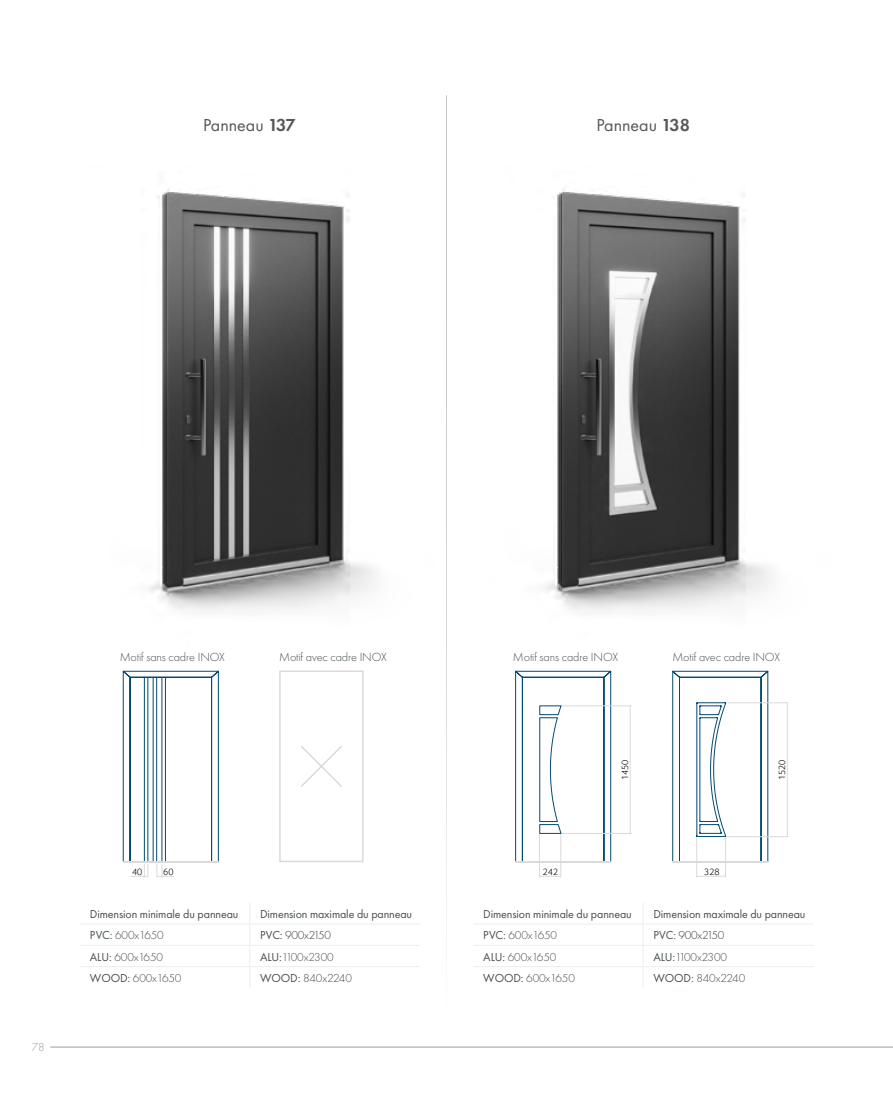
<style>
.page{position:relative;width:893px;height:1106px;background:#fff}
.page>*{position:absolute;margin:0;border:0;box-sizing:border-box;transform-origin:0 0}
.t1{font:18px "Futura PT";color:#575756}
.t2{font:300 12.3px "Futura PT";letter-spacing:-.01em;color:#474f53}
.t3{font:300 12px "Futura PT";letter-spacing:-.01em;color:#474f53}
.t4{font:12px "Futura PT";letter-spacing:-.01em;color:#474f53}
.t5{font:300 12px "Futura PT";letter-spacing:-.02em;color:#3c3c3b}
.t6{font:300 12px "Futura PT";color:#9d9d9c}
.t7{font:300 9.45px "Foco";color:#000}
.s1{font-weight:600}
.s2{font-weight:400}
.s3{font-weight:400;color:#474f53}
</style>
<div class="page">
<hr style="left:50px;top:1046px;width:843px;height:1px;background:#9d9d9c">
<img style="left:149px;top:188px;width:227px;height:423px">
<img style="left:545px;top:188px;width:226px;height:423px">
<hr style="left:446px;top:95px;width:1px;height:921px;background:#c6c6c6">
<hr style="left:80px;top:923px;width:170px;height:1px;background:#ededed">
<hr style="left:250px;top:923px;width:170px;height:1px;background:#ededed">
<hr style="left:80px;top:945px;width:170px;height:1px;background:#ededed">
<hr style="left:250px;top:945px;width:170px;height:1px;background:#ededed">
<hr style="left:80px;top:966px;width:170px;height:1px;background:#ededed">
<hr style="left:250px;top:966px;width:170px;height:1px;background:#ededed">
<svg style="left:249px;top:903px;width:1px;height:84px"></svg>
<hr style="left:473px;top:923px;width:170px;height:1px;background:#ededed">
<hr style="left:643px;top:923px;width:170px;height:1px;background:#ededed">
<hr style="left:473px;top:945px;width:170px;height:1px;background:#ededed">
<hr style="left:643px;top:945px;width:170px;height:1px;background:#ededed">
<hr style="left:473px;top:966px;width:170px;height:1px;background:#ededed">
<hr style="left:643px;top:966px;width:170px;height:1px;background:#ededed">
<svg style="left:643px;top:903px;width:1px;height:84px"></svg>
<svg style="left:122px;top:670px;width:97px;height:207px"></svg>
<hr style="left:162px;top:677px;width:1px;height:184px;background:#034b70">
<hr style="left:165px;top:677px;width:1px;height:184px;background:#034b70">
<hr style="left:144px;top:677px;width:1px;height:184px;background:#034b70">
<hr style="left:148px;top:677px;width:1px;height:184px;background:#034b70">
<hr style="left:153px;top:677px;width:1px;height:184px;background:#034b70">
<hr style="left:156px;top:677px;width:1px;height:184px;background:#034b70">
<hr style="left:725px;top:837px;width:1px;height:40px;background:#dadada">
<hr style="left:696px;top:837px;width:1px;height:40px;background:#dadada">
<svg style="left:697px;top:876px;width:28px;height:1px"></svg>
<hr style="left:787px;top:703px;width:1px;height:133px;background:#dadada">
<hr style="left:727px;top:836px;width:61px;height:1px;background:#dadada">
<hr style="left:727px;top:702px;width:61px;height:1px;background:#dadada">
<svg style="left:672px;top:670px;width:97px;height:192px"></svg>
<hr style="left:560px;top:834px;width:1px;height:43px;background:#dadada">
<hr style="left:539px;top:834px;width:1px;height:43px;background:#dadada">
<svg style="left:540px;top:876px;width:20px;height:1px"></svg>
<hr style="left:630px;top:706px;width:1px;height:126px;background:#dadada">
<hr style="left:562px;top:833px;width:69px;height:1px;background:#dadada">
<hr style="left:562px;top:705px;width:69px;height:1px;background:#dadada">
<svg style="left:515px;top:670px;width:97px;height:192px"></svg>
<hr style="left:123px;top:861px;width:95px;height:1px;background:#dadada">
<div style="left:279px;top:670px;width:85px;height:192px;border:2px solid #dadada"></div>
<svg style="left:301px;top:746px;width:41px;height:41px"></svg>
<h1 class="t1" style="left:203px;top:114px;width:94px">Panneau <span class="s1">137</span></h1>
<h1 class="t1" style="left:596px;top:114px;width:95px">Panneau <span class="s1">138</span></h1>
<p class="t6" style="left:32px;top:1040px;width:15px">78</p>
<p class="t2" style="left:120px;top:649px;width:107px">Motif sans cadre INOX</p>
<p class="t2" style="left:279px;top:649px;width:109px">Motif avec cadre INOX</p>
<p class="t2" style="left:513px;top:649px;width:107px">Motif sans cadre INOX</p>
<p class="t2" style="left:672px;top:649px;width:109px">Motif avec cadre INOX</p>
<p class="t7" style="left:619px;top:780px;width:22px;rotate:-90deg">1450</p>
<p class="t7" style="left:132px;top:865px;width:12px">40</p>
<p class="t7" style="left:163px;top:865px;width:12px">60</p>
<p class="t7" style="left:704px;top:865px;width:17px">328</p>
<p class="t7" style="left:543px;top:865px;width:17px">242</p>
<p class="t7" style="left:776px;top:780px;width:22px;rotate:-90deg">1520</p>
<p class="t4" style="left:90px;top:906px;width:150px">Dimension minimale du panneau</p>
<p class="t4" style="left:260px;top:906px;width:154px">Dimension maximale du panneau</p>
<p class="t3" style="left:90px;top:928px;width:75px"><span class="s2">PVC:</span> 600x1650</p>
<p class="t5" style="left:260px;top:928px;width:72px"><span class="s3">PVC:</span> 900x2150</p>
<p class="t3" style="left:90px;top:949px;width:75px"><span class="s2">ALU:</span> 600x1650</p>
<p class="t3" style="left:260px;top:949px;width:75px"><span class="s2">ALU:</span>1100x2300</p>
<p class="t3" style="left:90px;top:971px;width:93px"><span class="s2">WOOD:</span> 600x1650</p>
<p class="t3" style="left:260px;top:971px;width:93px"><span class="s2">WOOD:</span> 840x2240</p>
<p class="t4" style="left:483px;top:906px;width:150px">Dimension minimale du panneau</p>
<p class="t4" style="left:653px;top:906px;width:154px">Dimension maximale du panneau</p>
<p class="t3" style="left:483px;top:928px;width:75px"><span class="s2">PVC:</span> 600x1650</p>
<p class="t5" style="left:653px;top:928px;width:72px"><span class="s3">PVC:</span> 900x2150</p>
<p class="t3" style="left:483px;top:949px;width:75px"><span class="s2">ALU:</span> 600x1650</p>
<p class="t3" style="left:653px;top:949px;width:75px"><span class="s2">ALU:</span>1100x2300</p>
<p class="t3" style="left:483px;top:971px;width:93px"><span class="s2">WOOD:</span> 600x1650</p>
<p class="t3" style="left:653px;top:971px;width:93px"><span class="s2">WOOD:</span> 840x2240</p>
</div>
